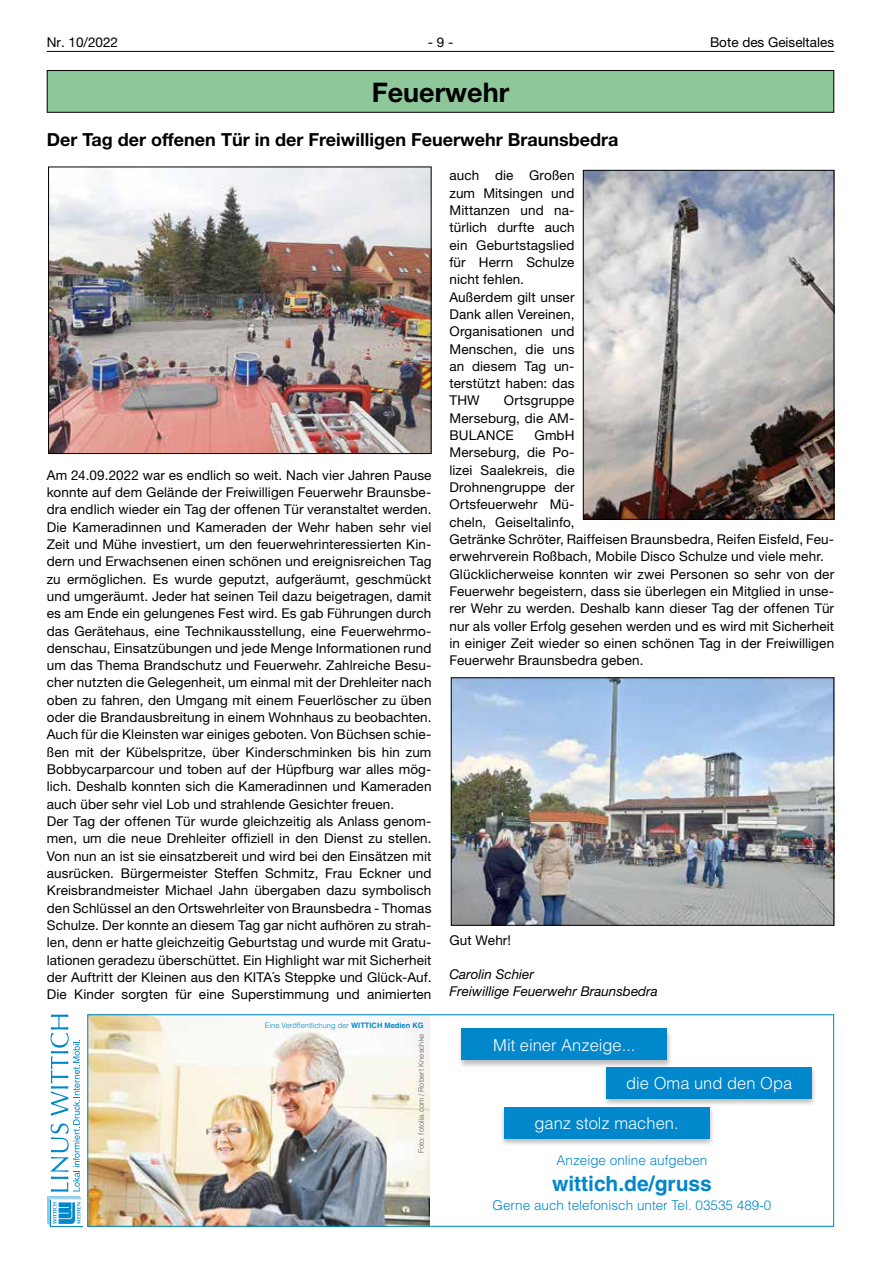
<style>
.page{position:relative;width:881px;height:1263px;background:#fff}
.page>*{position:absolute;margin:0;border:0;box-sizing:border-box;transform-origin:0 0}
.t1{font:700 27px "Helvetica Neue LT";color:#000}
.t2{font:700 21px "Helvetica LT";color:#0087cc}
.t3{font:700 18px "Helvetica Neue LT";color:#000}
.t4{font:300 16.5px "Helvetica LT";color:#fff}
.t5{font:13.5px/17.2px "Helvetica Neue LT";letter-spacing:.01em;color:#000}
.t6{font:300 13.5px "Helvetica LT";color:#0087cc}
.t7{font:italic 13.5px/17.2px "Helvetica Neue LT";color:#000}
.t8{font:300 7.5px "Helvetica LT";color:#0087cc}
.t9{font:300 7.5px "Helvetica LT";color:#575756}
.s1{font-weight:700}
</style>
<div class="page">
<hr style="left:47px;top:51px;width:786px;height:1px;background:#000">
<img style="left:50px;top:169px;width:379px;height:283px">
<div style="left:48px;top:167px;width:383px;height:287px;border:1px solid #000"></div>
<img style="left:453px;top:679px;width:378px;height:244px">
<div style="left:47px;top:71px;width:786px;height:41px;background:#8ec89a"></div>
<div style="left:47px;top:70px;width:786px;height:43px;border:1px solid #000"></div>
<img style="left:585px;top:172px;width:246px;height:345px">
<div style="left:583px;top:170px;width:250px;height:349px;border:1px solid #000"></div>
<div style="left:457px;top:1028px;width:215px;height:41px;background:#000;opacity:.26"></div>
<div style="left:461px;top:1029px;width:205px;height:31px;background:#0087cc"></div>
<div style="left:602px;top:1066px;width:215px;height:41px;background:#000;opacity:.26"></div>
<div style="left:606px;top:1067px;width:205px;height:31px;background:#0087cc"></div>
<div style="left:499px;top:1106px;width:215px;height:41px;background:#000;opacity:.26"></div>
<div style="left:503px;top:1107px;width:206px;height:31px;background:#0087cc"></div>
<img style="left:89px;top:1016px;width:340px;height:209px">
<div style="left:87px;top:1014px;width:746px;height:213px;border:1px solid #0087cc"></div>
<svg style="left:47px;top:1014px;width:35px;height:211px"></svg>
<p class="t5" style="left:47px;top:33px;width:73px">Nr. 10/2022</p>
<p class="t5" style="left:427px;top:33px;width:27px">- 9 -</p>
<p class="t5" style="left:709px;top:33px;width:125px">Bote des Geiseltales</p>
<h1 class="t1" style="left:371px;top:76px;width:139px">Feuerwehr</h1>
<h3 class="t3" style="left:47px;top:128px;width:573px">Der Tag der offenen Tür in der Freiwilligen Feuerwehr Braunsbedra</h3>
<p class="t5" style="left:47px;top:466px;width:386px">Am 24.09.2022 war es endlich so weit. Nach vier Jahren Pause konnte auf dem Gelände der Freiwilligen Feuerwehr Braunsbe&shy;dra endlich wieder ein Tag der offenen Tür veranstaltet werden.<br>Die Kameradinnen und Kameraden der Wehr haben sehr viel Zeit und Mühe investiert, um den feuerwehrinteressierten Kin&shy;dern und Erwachsenen einen schönen und ereignisreichen Tag zu ermöglichen. Es wurde geputzt, aufgeräumt, geschmückt und umgeräumt. Jeder hat seinen Teil dazu beigetragen, damit es am Ende ein gelungenes Fest wird. Es gab Führungen durch das Gerätehaus, eine Technikausstellung, eine Feuerwehrmo&shy;denschau, Einsatzübungen und jede Menge Informationen rund um das Thema Brandschutz und Feuerwehr. Zahlreiche Besu&shy;cher nutzten die Gelegenheit, um einmal mit der Drehleiter nach oben zu fahren, den Umgang mit einem Feuerlöscher zu üben oder die Brandausbreitung in einem Wohnhaus zu beobachten.<br>Auch für die Kleinsten war einiges geboten. Von Büchsen schie&shy;ßen mit der Kübelspritze, über Kinderschminken bis hin zum Bobbycarparcour und toben auf der Hüpfburg war alles mög&shy;lich. Deshalb konnten sich die Kameradinnen und Kameraden auch über sehr viel Lob und strahlende Gesichter freuen.<br>Der Tag der offenen Tür wurde gleichzeitig als Anlass genom&shy;men, um die neue Drehleiter offiziell in den Dienst zu stellen.<br>Von nun an ist sie einsatzbereit und wird bei den Einsätzen mit ausrücken. Bürgermeister Steffen Schmitz, Frau Eckner und Kreisbrandmeister Michael Jahn übergaben dazu symbolisch den Schlüssel an den Ortswehrleiter von Braunsbedra - Thomas Schulze. Der konnte an diesem Tag gar nicht aufhören zu strah&shy;len, denn er hatte gleichzeitig Geburtstag und wurde mit Gratu&shy;lationen geradezu überschüttet. Ein Highlight war mit Sicherheit der Auftritt der Kleinen aus den KITA´s Steppke und Glück-Auf.<br>Die Kinder sorgten für eine Superstimmung und animierten</p>
<p class="t8" style="left:265px;top:1020px;width:160px">Eine Veröffentlichung der <span class="s1">WITTICH Medien KG</span></p>
<p class="t9" style="left:416px;top:1153px;width:121px;rotate:-90deg">Foto: fotolia.com / Robert Kneschke</p>
<p class="t5" style="left:449px;top:167px;width:126px">auch die Großen zum Mitsingen und<br>Mittanzen und na&shy;türlich durfte auch ein Geburtstagslied für Herrn Schulze nicht fehlen.<br>Außerdem gilt unser<br>Dank allen Vereinen,<br>Organisationen und<br>Menschen, die uns an diesem Tag un&shy;terstützt haben: das<br>THW</p>
<p class="t5" style="left:449px;top:392px;width:126px;text-align:justify;text-indent:54px">Ortsgruppe Merseburg, die AM-BULANCE</p>
<p class="t5" style="left:449px;top:426px;width:386px;text-indent:85px">GmbH<br>Merseburg, die Po-<br>lizei Saalekreis, die<br>Drohnengruppe der<br>Ortsfeuerwehr Mü-<br>cheln, Geiseltalinfo,<br>Getränke Schröter, Raiffeisen Braunsbedra, Reifen Eisfeld, Feu&shy;erwehrverein Roßbach, Mobile Disco Schulze und viele mehr.<br>Glücklicherweise konnten wir zwei Personen so sehr von der Feuerwehr begeistern, dass sie überlegen ein Mitglied in unse&shy;rer Wehr zu werden. Deshalb kann dieser Tag der offenen Tür nur als voller Erfolg gesehen werden und es wird mit Sicherheit in einiger Zeit wieder so einen schönen Tag in der Freiwilligen Feuerwehr Braunsbedra geben.</p>
<p class="t5" style="left:449px;top:932px;width:63px">Gut Wehr!</p>
<p class="t7" style="left:449px;top:965px;width:210px">Carolin Schier<br>Freiwillige Feuerwehr Braunsbedra</p>
<p class="t4" style="left:493px;top:1035px;width:144px">Mit einer Anzeige...</p>
<p class="t4" style="left:626px;top:1073px;width:167px">die Oma und den Opa</p>
<p class="t4" style="left:534px;top:1113px;width:145px">ganz stolz machen.</p>
<p class="t6" style="left:556px;top:1152px;width:152px">Anzeige online aufgeben</p>
<h2 class="t2" style="left:552px;top:1170px;width:161px">wittich.de/gruss</h2>
<p class="t6" style="left:492px;top:1196px;width:280px">Gerne auch telefonisch unter Tel. 03535 489-0</p>
</div>
